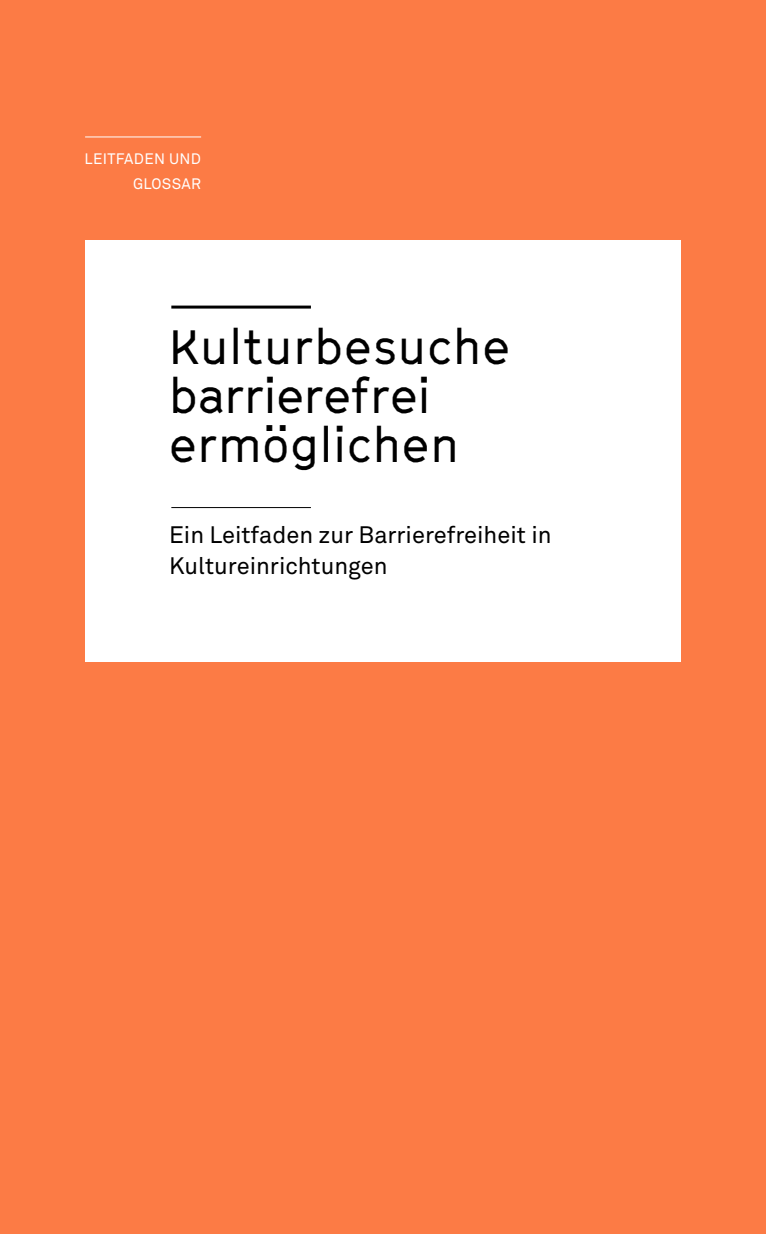
<style>
.page{position:relative;width:766px;height:1234px;background:#fff}
.page>*{position:absolute;margin:0;border:0;box-sizing:border-box;transform-origin:0 0}
.t1{font:48.15px/49.2px "GT Cinetype Trial";letter-spacing:.02em;color:#000}
.t2{font:48px "GT Cinetype Trial";color:#000}
.t3{font:23.55px/31.5px "Akkurat Pro";color:#000}
.t4{font:15px "Akkurat Pro";letter-spacing:.02em;color:#fff}
.s1{font-family:"Fabrik Trial"}
</style>
<div class="page">
<div style="left:0;top:0;width:765px;height:1233px;background:#fc7b45"></div>
<div style="left:85px;top:240px;width:595px;height:422px;background:#fff"></div>
<hr style="left:171px;top:305px;width:140px;height:3px;background:#000">
<hr style="left:171px;top:507px;width:140px;height:1px;background:#000">
<hr style="left:85px;top:136px;width:116px;height:1px;background:#fff">
<p class="t4" style="left:84px;top:150px;width:118px">LEITFADEN UND</p>
<p class="t4" style="left:133px;top:175px;width:70px">GLOSSAR</p>
<p class="t1" style="left:169px;top:325px;width:342px"><span class="s1">K</span>ulturbesuche barrierefrei</p>
<p class="t1" style="left:169px;top:423px;width:291px">ermöglichen</p>
<p class="t2" style="left:262px;top:394px;width:28px">..</p>
<p class="t3" style="left:169px;top:519px;width:384px">Ein Leitfaden zur Barrierefreiheit in<br>Kultureinrichtungen</p>
</div>
